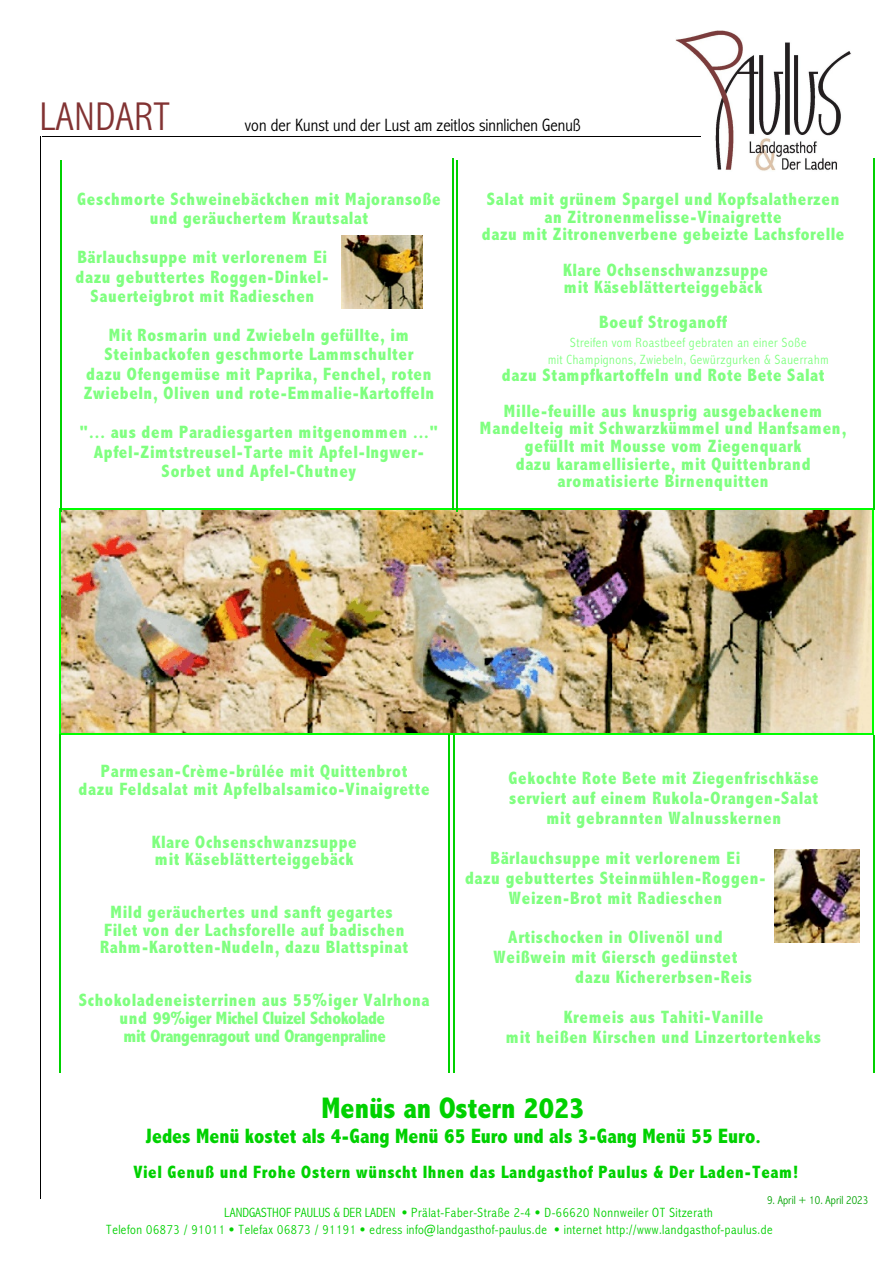
<style>
.page{position:relative;width:894px;height:1263px;background:#fff}
.page>*{position:absolute;margin:0;border:0;box-sizing:border-box;transform-origin:0 0}
.t1{font:300 40.5px "Abadi MT Condensed";letter-spacing:.02em;color:#823333}
.t2{font:800 30px "Abadi MT Condensed";letter-spacing:.005em;color:#00d100}
.t3{font:800 21px "Abadi MT Condensed";color:#00d100}
.t4{font:800 18px/17.7px "Abadi MT Condensed";letter-spacing:.035em;color:#80ff80;text-align:center}
.t5{font:800 18px/17.7px "Abadi MT Condensed";letter-spacing:-.015em;color:#80ff80;text-align:center}
.t6{font:800 18px "Abadi MT Condensed";letter-spacing:.04em;color:#00d100}
.t7{font:300 18px "Abadi MT Condensed";letter-spacing:.005em;color:#000}
.t8{font:300 13.5px/17px "Abadi MT Condensed";letter-spacing:.04em;color:#00d100}
.t9{font:300 13.5px/17px "Abadi MT Condensed";letter-spacing:.045em;color:#80ff80;text-align:center}
.t10{font:300 12px "Abadi MT Condensed";letter-spacing:.01em;color:#00a300}
</style>
<div class="page">
<img style="left:675px;top:31px;width:176px;height:140px">
<hr style="left:41px;top:136px;width:1px;height:1063px;background:#000">
<hr style="left:42px;top:136px;width:659px;height:1px;background:#000">
<img style="left:60px;top:510px;width:812px;height:224px">
<hr style="left:59px;top:508px;width:1px;height:227px;background:#0f0">
<hr style="left:872px;top:508px;width:1px;height:227px;background:#0f0">
<hr style="left:59px;top:508px;width:814px;height:1px;background:#0f0">
<hr style="left:59px;top:734px;width:814px;height:1px;background:#0f0">
<hr style="left:452px;top:158px;width:2px;height:352px;background:#00d100">
<hr style="left:873px;top:158px;width:1px;height:352px;background:#00d100">
<img style="left:341px;top:235px;width:81px;height:73px">
<hr style="left:60px;top:161px;width:2px;height:351px;background:#00d100">
<hr style="left:457px;top:161px;width:1px;height:351px;background:#00d100">
<hr style="left:59px;top:734px;width:1px;height:339px;background:#00d100">
<hr style="left:449px;top:734px;width:1px;height:339px;background:#00d100">
<img style="left:775px;top:850px;width:84px;height:92px">
<hr style="left:453px;top:735px;width:2px;height:338px;background:#00d100">
<hr style="left:873px;top:735px;width:1px;height:338px;background:#00d100">
<h1 class="t1" style="left:39px;top:102px;width:132px">LANDART</h1>
<p class="t7" style="left:245px;top:118px;width:337px">von der Kunst und der Lust am zeitlos sinnlichen Genuß</p>
<p class="t4" style="left:77px;top:191px;width:365px;line-height:19.5px">Geschmorte Schweinebäckchen mit Majoransoße und geräuchertem Krautsalat</p>
<p class="t4" style="left:76px;top:249px;width:255px;line-height:19.5px">Bärlauchsuppe mit verlorenem Ei dazu gebuttertes Roggen-Dinkel-<br>Sauerteigbrot mit Radieschen</p>
<p class="t4" style="left:84px;top:327px;width:352px;line-height:19.5px">Mit Rosmarin und Zwiebeln gefüllte, im Steinbackofen geschmorte Lammschulter<br>dazu Ofengemüse mit Paprika, Fenchel, roten Zwiebeln, Oliven und rote-Emmalie-Kartoffeln</p>
<p class="t4" style="left:80px;top:424px;width:360px;line-height:19.5px">"... aus dem Paradiesgarten mitgenommen ..."<br>Apfel-Zimtstreusel-Tarte mit Apfel-Ingwer-<br>Sorbet und Apfel-Chutney</p>
<p class="t4" style="left:482px;top:192px;width:364px">Salat mit grünem Spargel und Kopfsalatherzen an Zitronenmelisse-Vinaigrette<br>dazu mit Zitronenverbene gebeizte Lachsforelle</p>
<p class="t4" style="left:563px;top:262px;width:206px;text-align:left">Klare Ochsenschwanzsuppe mit Käseblätterteiggebäck</p>
<p class="t4" style="left:599px;top:315px;width:129px">Boeuf Stroganoff</p>
<p class="t4" style="left:502px;top:360px;width:324px;line-height:35.2px;text-align:left">dazu Stampfkartoffeln und Rote Bete Salat<br>Mille-feuille aus knusprig ausgebackenem</p>
<p class="t4" style="left:480px;top:421px;width:368px">Mandelteig mit Schwarzkümmel und Hanfsamen, gefüllt mit Mousse vom Ziegenquark<br>dazu karamellisierte, mit Quittenbrand aromatisierte Birnenquitten</p>
<p class="t9" style="left:548px;top:335px;width:282px">Streifen vom Roastbeef gebraten an einer Soße<br>mit Champignons, Zwiebeln, Gewürzgurken &amp; Sauerrahm</p>
<p class="t4" style="left:79px;top:764px;width:353px">Parmesan-Crème-brûlée mit Quittenbrot<br>dazu Feldsalat mit Apfelbalsamico-Vinaigrette</p>
<p class="t4" style="left:152px;top:835px;width:206px;text-align:left">Klare Ochsenschwanzsuppe mit Käseblätterteiggebäck</p>
<p class="t4" style="left:100px;top:905px;width:310px">Mild geräuchertes und sanft gegartes<br>Filet von der Lachsforelle auf badischen<br>Rahm-Karotten-Nudeln, dazu Blattspinat</p>
<p class="t5" style="left:79px;top:993px;width:352px">Schokoladeneisterrinen aus 55%iger Valrhona und 99%iger Michel Cluizel Schokolade<br>mit Orangenragout und Orangenpraline</p>
<p class="t4" style="left:509px;top:770px;width:312px;line-height:20px">Gekochte Rote Bete mit Ziegenfrischkäse serviert auf einem Rukola-Orangen-Salat mit gebrannten Walnusskernen</p>
<p class="t4" style="left:465px;top:850px;width:302px;line-height:20px">Bärlauchsuppe mit verlorenem Ei<br>dazu gebuttertes Steinmühlen-Roggen-<br>Weizen-Brot mit Radieschen</p>
<p class="t4" style="left:508px;top:930px;width:216px">Artischocken in Olivenöl und</p>
<p class="t4" style="left:493px;top:950px;width:246px">Weißwein mit Giersch gedünstet</p>
<p class="t4" style="left:575px;top:970px;width:179px">dazu Kichererbsen-Reis</p>
<p class="t4" style="left:506px;top:1009px;width:317px;line-height:19.8px">Kremeis aus Tahiti-Vanille<br>mit heißen Kirschen und Linzertortenkeks</p>
<h2 class="t2" style="left:321px;top:1097px;width:265px">Menüs an Ostern 2023</h2>
<p class="t3" style="left:145px;top:1129px;width:618px">Jedes Menü kostet als 4-Gang Menü 65 Euro und als 3-Gang Menü 55 Euro.</p>
<p class="t6" style="left:133px;top:1166px;width:667px">Viel Genuß und Frohe Ostern wünscht Ihnen das Landgasthof Paulus &amp; Der Laden-Team!</p>
<p class="t10" style="left:767px;top:1196px;width:103px">9. April + 10. April 2023</p>
<p class="t8" style="left:106px;top:1205px;width:608px;text-indent:118px">LANDGASTHOF PAULUS &amp; DER LADEN Prälat-Faber-Straße 2-4 D-66620 Nonnweiler OT Sitzerath<br>Telefon 06873 / 91011 Telefax 06873 / 91191 edress info@landgasthof-paulus.de</p>
<p class="t8" style="left:564px;top:1222px;width:210px">internet http://www.landgasthof-paulus.de</p>
</div>
